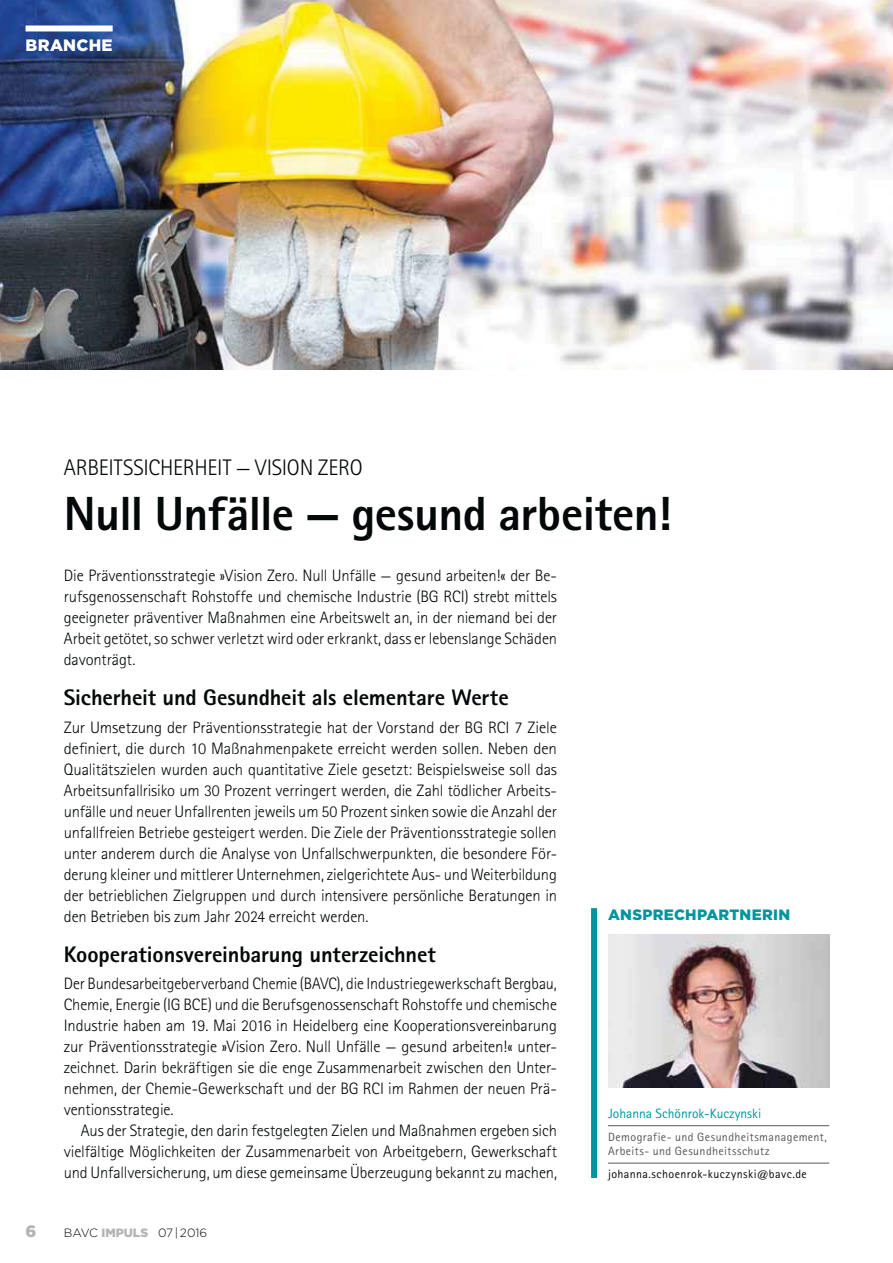
<style>
.page{position:relative;width:893px;height:1263px;background:#fff}
.page>*{position:absolute;margin:0;border:0;box-sizing:border-box;transform-origin:0 0}
.t1{font:800 48px "Rotis Sans Serif Std";letter-spacing:-.01em;color:#040809}
.t2{font:800 22.5px "Rotis Sans Serif Std";letter-spacing:-.005em;color:#040809}
.t3{font:300 22.5px "Rotis Sans Serif Std";letter-spacing:-.015em;color:#040809}
.t4{font:300 16.5px/21px "Rotis Sans Serif Std";letter-spacing:-.005em;color:#040809;text-align:justify}
.t5{font:900 16.5px "Gotham";letter-spacing:.02em;color:#fff}
.t6{font:900 16.5px "Gotham";color:#b2b3b4}
.t7{font:900 15px "Gotham";letter-spacing:.015em;color:#00949f}
.t8{font:13.5px "Rotis Sans Serif Std";color:#00949f}
.t9{font:12px/14.2px "Rotis Sans Serif Std";letter-spacing:.035em;color:#575756}
.t10{font:12px "Rotis Sans Serif Std";letter-spacing:.035em;color:#040809}
.t11{font:300 12px "Gotham";color:#040809}
.s1{font-weight:900;color:#b2b3b4}
</style>
<div class="page">
<hr style="left:608px;top:1125px;width:221px;height:1px;background:#575756">
<hr style="left:608px;top:1163px;width:221px;height:1px;background:#575756">
<div style="left:591px;top:908px;width:6px;height:270px;background:#00949f"></div>
<img style="left:608px;top:935px;width:221px;height:153px">
<img style="left:0;top:0;width:893px;height:370px">
<div style="left:26px;top:25px;width:87px;height:6px;background:#fff"></div>
<p class="t5" style="left:26px;top:39px;width:89px">BRANCHE</p>
<h2 class="t3" style="left:64px;top:459px;width:300px">ARBEITSSICHERHEIT — VISION ZERO</h2>
<h1 class="t1" style="left:64px;top:496px;width:609px">Null Unfälle — gesund arbeiten!</h1>
<p class="t4" style="left:64px;top:567px;width:495px">Die Präventionsstrategie »Vision Zero. Null Unfälle — gesund arbeiten!« der Be&shy;rufsgenossenschaft Rohstoffe und chemische Industrie (BG RCI) strebt mittels geeigneter präventiver Maßnahmen eine Arbeitswelt an, in der niemand bei der Arbeit getötet, so schwer verletzt wird oder erkrankt, dass er lebenslange Schäden davonträgt.</p>
<h2 class="t2" style="left:64px;top:689px;width:446px">Sicherheit und Gesundheit als elementare Werte</h2>
<p class="t4" style="left:64px;top:718px;width:495px">Zur Umsetzung der Präventionsstrategie hat der Vorstand der BG RCI 7 Ziele definiert, die durch 10 Maßnahmenpakete erreicht werden sollen. Neben den Qualitätszielen wurden auch quantitative Ziele gesetzt: Beispielsweise soll das Arbeitsunfallrisiko um 30 Prozent verringert werden, die Zahl tödlicher Arbeits&shy;unfälle und neuer Unfallrenten jeweils um 50 Prozent sinken sowie die Anzahl der unfallfreien Betriebe gesteigert werden. Die Ziele der Präventionsstrategie sollen unter anderem durch die Analyse von Unfallschwerpunkten, die besondere För&shy;derung kleiner und mittlerer Unternehmen, zielgerichtete Aus- und Weiterbildung der betrieblichen Zielgruppen und durch intensivere persönliche Beratungen in den Betrieben bis zum Jahr 2024 erreicht werden.</p>
<h2 class="t2" style="left:64px;top:946px;width:374px">Kooperationsvereinbarung unterzeichnet</h2>
<p class="t4" style="left:64px;top:975px;width:495px">Der Bundesarbeitgeberverband Chemie (BAVC), die Industriegewerkschaft Bergbau, Chemie, Energie (IG BCE) und die Berufsgenossenschaft Rohstoffe und chemische Industrie haben am 19. Mai 2016 in Heidelberg eine Kooperationsvereinbarung zur Präventionsstrategie »Vision Zero. Null Unfälle — gesund arbeiten!« unter&shy;zeichnet. Darin bekräftigen sie die enge Zusammenarbeit zwischen den Unter&shy;nehmen, der Chemie-Gewerkschaft und der BG RCI im Rahmen der neuen Prä&shy;ventionsstrategie.</p>
<p class="t4" style="left:64px;top:1122px;width:495px;text-indent:17px">Aus der Strategie, den darin festgelegten Zielen und Maßnahmen ergeben sich vielfältige Möglichkeiten der Zusammenarbeit von Arbeitgebern, Gewerkschaft und Unfallversicherung, um diese gemeinsame Überzeugung bekannt zu machen,</p>
<p class="t6" style="left:26px;top:1226px;width:12px">6</p>
<p class="t11" style="left:64px;top:1229px;width:145px">BAVC <span class="s1">IMPULS</span> 07-|-2016</p>
<p class="t7" style="left:608px;top:909px;width:184px">ANSPRECHPARTNERIN</p>
<p class="t8" style="left:608px;top:1108px;width:155px">Johanna Schönrok-Kuczynski</p>
<p class="t9" style="left:608px;top:1131px;width:220px">Demografie- und Gesundheitsmanagement,<br>Arbeits- und Gesundheitsschutz</p>
<p class="t10" style="left:608px;top:1169px;width:200px">johanna.schoenrok-kuczynski@bavc.de</p>
</div>
